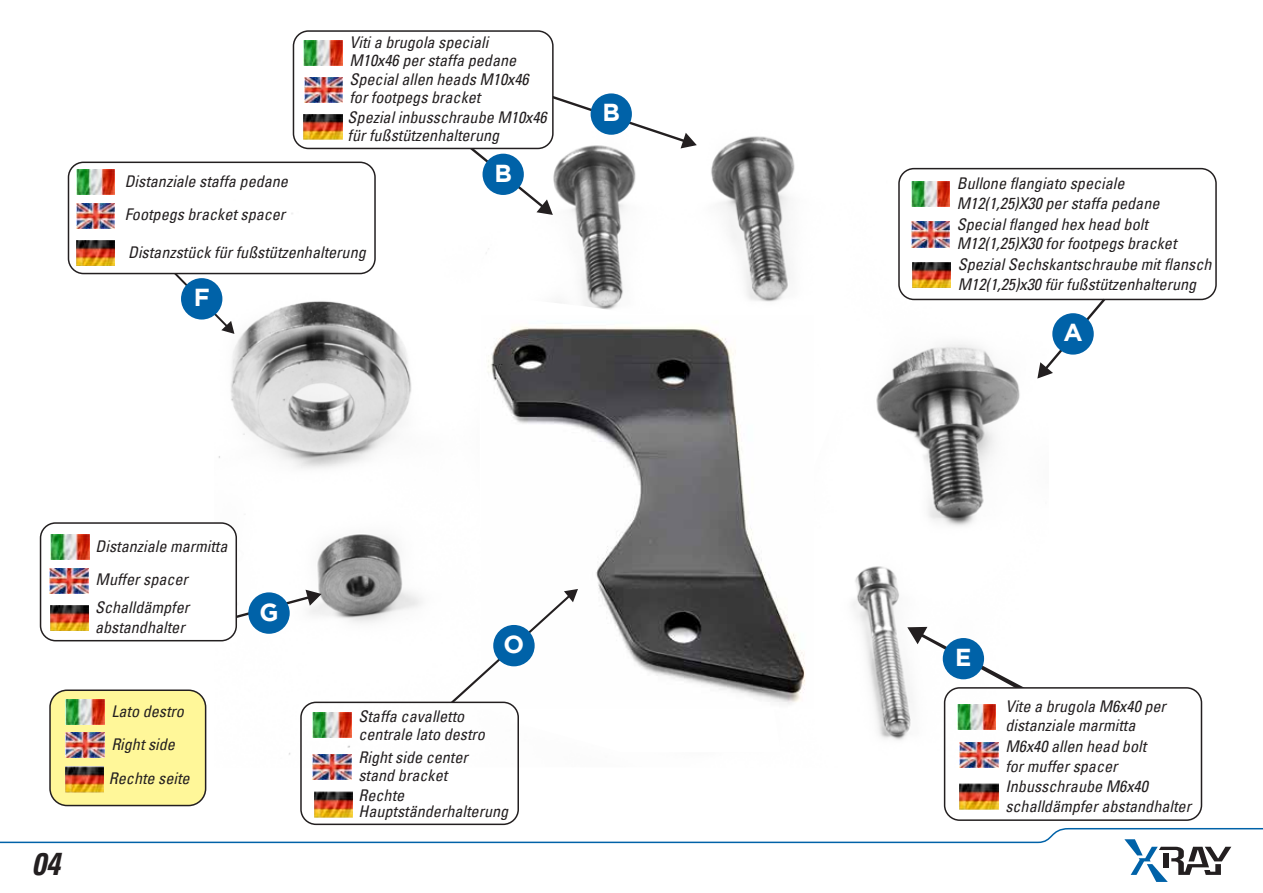
<style>
.page{position:relative;width:1263px;height:893px;background:#fff}
.page>*{position:absolute;margin:0;border:0;box-sizing:border-box;transform-origin:0 0}
.t1{font:italic 700 condensed 31.5px "Univers LT";color:#231f20}
.t2{font:700 24.6px "Gotham";color:#fff}
.t3{font:700 24.45px "Gotham";color:#fff}
.t4{font:italic condensed 16.2px/20px "Univers LT";color:#231f20}
</style>
<div class="page">
<img style="left:214px;top:126px;width:835px;height:641px">
<img style="left:482px;top:315px;width:332px;height:393px">
<div style="left:50px;top:690px;width:156px;height:115px;background:#fff799;border-radius:17px"></div>
<div style="left:49px;top:689px;width:157px;height:117px;border:2px solid #231f20;border-radius:17px"></div>
<svg style="left:237px;top:590px;width:85px;height:31px"></svg>
<div style="left:41px;top:523px;width:195px;height:118px;background:#fff;border-radius:15px"></div>
<div style="left:40px;top:522px;width:197px;height:119px;border:2px solid #231f20;border-radius:15px"></div>
<div style="left:293px;top:31px;width:260px;height:117px;background:#fff;border-radius:15px"></div>
<div style="left:293px;top:30px;width:261px;height:119px;border:2px solid #231f20;border-radius:15px"></div>
<svg style="left:0;top:828px;width:1263px;height:54px"></svg>
<div style="left:1163px;top:853px;width:6px;height:14px;background:#231f20"></div>
<img style="left:77px;top:203px;width:38px;height:25px">
<img style="left:304px;top:77px;width:38px;height:25px">
<div style="left:68px;top:162px;width:308px;height:112px;border:2px solid #231f20;border-radius:15px"></div>
<svg style="left:174px;top:273px;width:60px;height:61px"></svg>
<svg style="left:469px;top:94px;width:228px;height:121px"></svg>
<img style="left:911px;top:222px;width:38px;height:25px">
<div style="left:898px;top:168px;width:319px;height:132px;border:2px solid #231f20;border-radius:15px"></div>
<svg style="left:1037px;top:299px;width:69px;height:80px"></svg>
<img style="left:960px;top:743px;width:38px;height:25px">
<img style="left:313px;top:754px;width:38px;height:25px">
<div style="left:944px;top:687px;width:258px;height:134px;border:2px solid #231f20;border-radius:15px"></div>
<svg style="left:907px;top:627px;width:118px;height:61px"></svg>
<img style="left:50px;top:568px;width:38px;height:25px">
<img style="left:66px;top:732px;width:38px;height:25px">
<img style="left:313px;top:713px;width:38px;height:25px">
<img style="left:957px;top:704px;width:38px;height:25px">
<img style="left:911px;top:182px;width:38px;height:25px">
<div style="left:300px;top:702px;width:219px;height:123px;border:2px solid #231f20;border-radius:15px"></div>
<svg style="left:450px;top:589px;width:128px;height:113px"></svg>
<img style="left:304px;top:40px;width:38px;height:25px">
<img style="left:77px;top:170px;width:38px;height:25px">
<img style="left:66px;top:700px;width:38px;height:25px">
<img style="left:51px;top:534px;width:38px;height:25px">
<img style="left:66px;top:767px;width:38px;height:25px">
<img style="left:304px;top:114px;width:38px;height:25px">
<img style="left:912px;top:262px;width:38px;height:26px">
<img style="left:960px;top:784px;width:38px;height:25px">
<div style="left:1052px;top:313px;width:42px;height:42px;background:#0062a8;border-radius:50%"></div>
<div style="left:181px;top:278px;width:41px;height:42px;background:#0062a8;border-radius:50%"></div>
<div style="left:248px;top:592px;width:42px;height:42px;background:#0062a8;border-radius:50%"></div>
<div style="left:493px;top:625px;width:42px;height:41px;background:#0062a8;border-radius:50%"></div>
<div style="left:591px;top:93px;width:41px;height:42px;background:#0062a8;border-radius:50%"></div>
<div style="left:482px;top:154px;width:42px;height:41px;background:#0062a8;border-radius:50%"></div>
<div style="left:943px;top:638px;width:41px;height:41px;background:#0062a8;border-radius:50%"></div>
<img style="left:77px;top:241px;width:38px;height:25px">
<img style="left:51px;top:605px;width:38px;height:26px">
<img style="left:314px;top:792px;width:38px;height:25px">
<p class="t4" style="left:349px;top:33px;width:181px;line-height:18.5px">Viti a brugola speciali<br>M10x46 per staffa pedane<br>Special allen heads M10x46 for footpegs bracket</p>
<p class="t4" style="left:348px;top:108px;width:201px;line-height:18px">Spezial inbusschraube M10x46 für fußstützenhalterung</p>
<h3 class="t3" style="left:602px;top:99px;width:19px">B</h3>
<h3 class="t3" style="left:494px;top:159px;width:19px">B</h3>
<p class="t4" style="left:125px;top:164px;width:165px;line-height:33px">Distanziale staffa pedane<br>Footpegs bracket spacer</p>
<p class="t4" style="left:957px;top:173px;width:221px">Bullone flangiato speciale<br>M12(1,25)X30 per staffa pedane<br>Special flanged hex head bolt<br>M12(1,25)X30 for footpegs bracket</p>
<p class="t4" style="left:128px;top:242px;width:239px">Distanzstück für fußstützenhalterung</p>
<p class="t4" style="left:958px;top:255px;width:255px;line-height:19.5px">Spezial Sechskantschraube mit flansch<br>M12(1,25)x30 für fußstützenhalterung</p>
<h2 class="t2" style="left:194px;top:283px;width:17px">F</h2>
<h2 class="t2" style="left:1063px;top:318px;width:21px">A</h2>
<h1 class="t1" style="left:32px;top:844px;width:29px">04</h1>
<p class="t4" style="left:96px;top:529px;width:133px;line-height:33px">Distanziale marmitta<br>Muffer spacer</p>
<p class="t4" style="left:95px;top:597px;width:96px;line-height:19.5px">Schalldämpfer abstandhalter</p>
<p class="t4" style="left:109px;top:694px;width:82px;line-height:33.8px">Lato destro<br>Right side<br>Rechte seite</p>
<h2 class="t2" style="left:259px;top:598px;width:21px">G</h2>
<h2 class="t2" style="left:504px;top:630px;width:22px">O</h2>
<p class="t4" style="left:358px;top:707px;width:128px;line-height:18px">Staffa cavalletto centrale lato destro</p>
<p class="t4" style="left:358px;top:748px;width:111px;line-height:18px">Right side center stand bracket</p>
<p class="t4" style="left:358px;top:786px;width:151px;line-height:16.5px">Rechte<br>Hauptständerhalterung</p>
<h3 class="t3" style="left:955px;top:643px;width:18px">E</h3>
<p class="t4" style="left:1005px;top:696px;width:162px">Vite a brugola M6x40 per distanziale marmitta<br>M6x40 allen head bolt for muffer spacer</p>
<p class="t4" style="left:1005px;top:776px;width:187px;line-height:19.5px">Inbusschraube M6x40 schalldämpfer abstandhalter</p>
</div>
